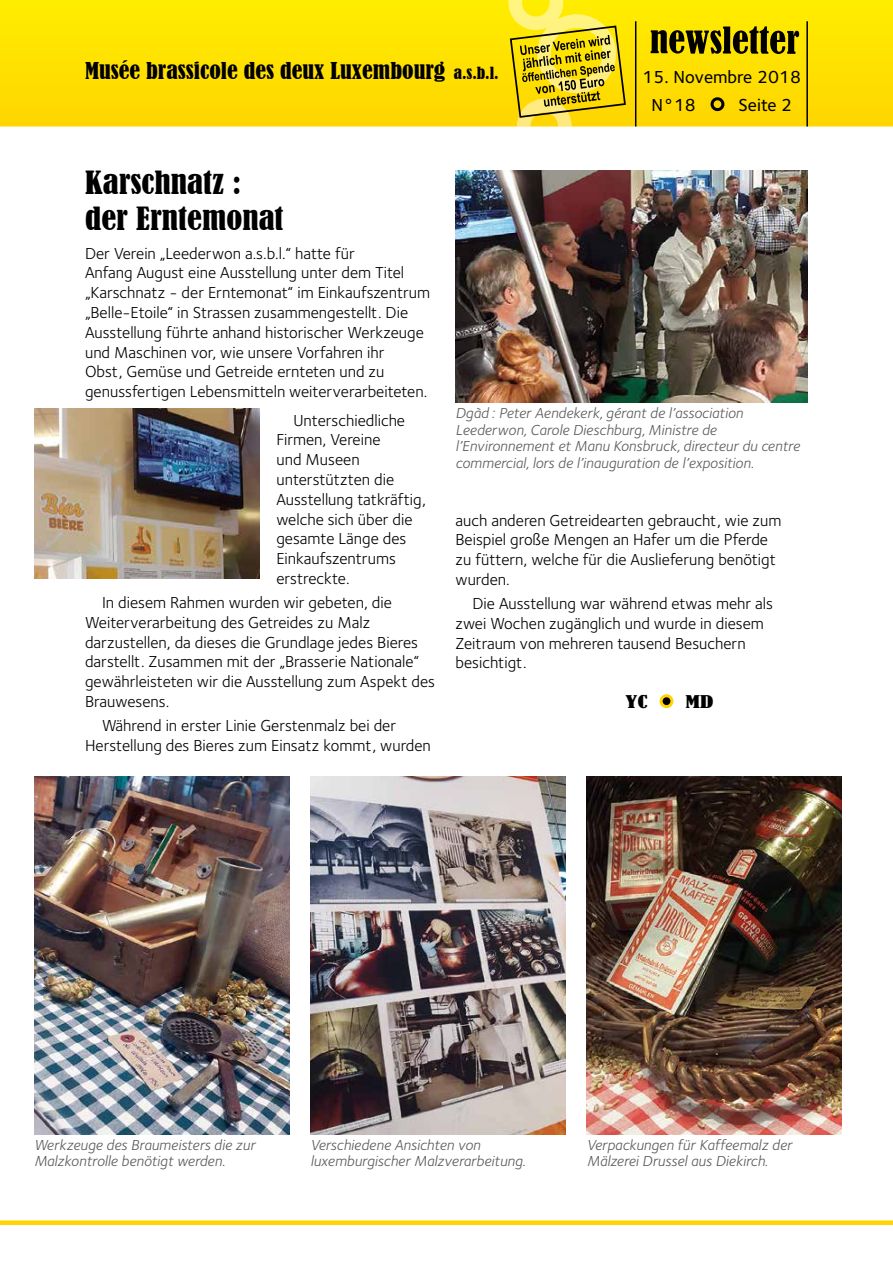
<style>
.page{position:relative;width:893px;height:1263px;background:#fff}
.page>*{position:absolute;margin:0;border:0;box-sizing:border-box;transform-origin:0 0}
.t1{font:condensed 30px/36px "Bernard";color:#000;scale:1.11 1}
.t2{font:condensed 21.75px "Bernard";color:#000;scale:1.1 1}
.t3{font:18px/28.5px "Foundry Sterling Medium CE";color:#000}
.t4{font:16.5px/19.8px "Foundry Sterling Book CE";color:#000}
.t5{font:condensed 16.5px "Bernard";color:#000;scale:1.5 1}
.t6{font:15px/16.5px "Foundry Sterling Book Italic CE";color:#58585a}
.s1{font-size:15.75px}
</style>
<div class="page">
<svg style="left:0;top:0;width:893px;height:126px;background:#fee100"></svg>
<svg style="left:651px;top:26px;width:148px;height:28px;background:#7d7000"></svg>
<div style="left:712px;top:99px;width:11px;height:11px;background:#ffd400;border-radius:50%"></div>
<div style="left:711px;top:97px;width:13px;height:14px;border:3px solid #000;border-radius:50%"></div>
<div style="left:0;top:1220px;width:893px;height:5px;background:#ffd400"></div>
<hr style="left:806px;top:21px;width:2px;height:105px;background:#000">
<svg style="left:453px;top:66px;width:46px;height:14px"></svg>
<svg style="left:508px;top:0;width:129px;height:126px;background:#dbc41e"></svg>
<div style="left:661px;top:696px;width:11px;height:10px;background:#000;border-radius:50%"></div>
<div style="left:660px;top:694px;width:13px;height:14px;border:3px solid #ffd400;border-radius:50%"></div>
<img style="left:34px;top:408px;width:225px;height:170px">
<img style="left:34px;top:777px;width:255px;height:357px">
<img style="left:310px;top:777px;width:256px;height:357px">
<img style="left:587px;top:777px;width:255px;height:357px">
<img style="left:455px;top:170px;width:353px;height:233px">
<h2 class="t2" style="left:85px;top:58px;width:378px">Musée brassicole des deux Luxembourg <span class="s1">a.s.b.l.</span></h2>
<p class="t3" style="left:651px;top:63px;width:151px;text-indent:-9px">15. Novembre 2018<br>N°18</p>
<p class="t3" style="left:738px;top:91px;width:55px">Seite 2</p>
<h1 class="t1" style="left:85px;top:165px;width:180px">Karschnatz : der Erntemonat</h1>
<p class="t4" style="left:85px;top:243px;width:347px">Der Verein „Leederwon a.s.b.l.“ hatte für<br>Anfang August eine Ausstellung unter dem Titel „Karschnatz - der Erntemonat“ im Einkaufszentrum „Belle-Etoile“ in Strassen zusammengestellt. Die Ausstellung führte anhand historischer Werkzeuge und Maschinen vor, wie unsere Vorfahren ihr<br>Obst, Gemüse und Getreide ernteten und zu genussfertigen Lebensmitteln weiterverarbeiteten.</p>
<p class="t4" style="left:276px;top:410px;width:151px;text-indent:17px">Unterschiedliche<br>Firmen, Vereine<br>und Museen unterstützten die<br>Ausstellung tatkräftig, welche sich über die gesamte Länge des<br>Einkaufszentrums erstreckte.</p>
<p class="t4" style="left:85px;top:593px;width:352px;text-indent:17px">In diesem Rahmen wurden wir gebeten, die Weiterverarbeitung des Getreides zu Malz darzustellen, da dieses die Grundlage jedes Bieres darstellt. Zusammen mit der „Brasserie Nationale“ gewährleisteten wir die Ausstellung zum Aspekt des Brauwesens.</p>
<p class="t4" style="left:85px;top:716px;width:347px;text-indent:17px">Während in erster Linie Gerstenmalz bei der<br>Herstellung des Bieres zum Einsatz kommt, wurden</p>
<p class="t6" style="left:455px;top:405px;width:346px">Dgàd : Peter Aendekerk, gérant de l’association Leederwon, Carole Dieschburg, Ministre de l’Environnement et Manu Konsbruck, directeur du centre commercial, lors de l’inauguration de l’exposition.</p>
<p class="t4" style="left:455px;top:510px;width:327px">auch anderen Getreidearten gebraucht, wie zum Beispiel große Mengen an Hafer um die Pferde zu füttern, welche für die Auslieferung benötigt wurden.</p>
<p class="t4" style="left:455px;top:594px;width:319px;text-indent:17px">Die Ausstellung war während etwas mehr als zwei Wochen zugänglich und wurde in diesem Zeitraum von mehreren tausend Besuchern besichtigt.</p>
<p class="t5" style="left:626px;top:692px;width:16px">YC</p>
<p class="t5" style="left:686px;top:692px;width:20px">MD</p>
<p class="t6" style="left:34px;top:1136px;width:223px">Werkzeuge des Braumeisters die zur<br>Malzkontrolle benötigt werden.</p>
<p class="t6" style="left:310px;top:1136px;width:217px">Verschiedene Ansichten von luxemburgischer Malzverarbeitung.</p>
<p class="t6" style="left:587px;top:1136px;width:207px">Verpackungen für Kaffeemalz der<br>Mälzerei Drussel aus Diekirch.</p>
</div>
